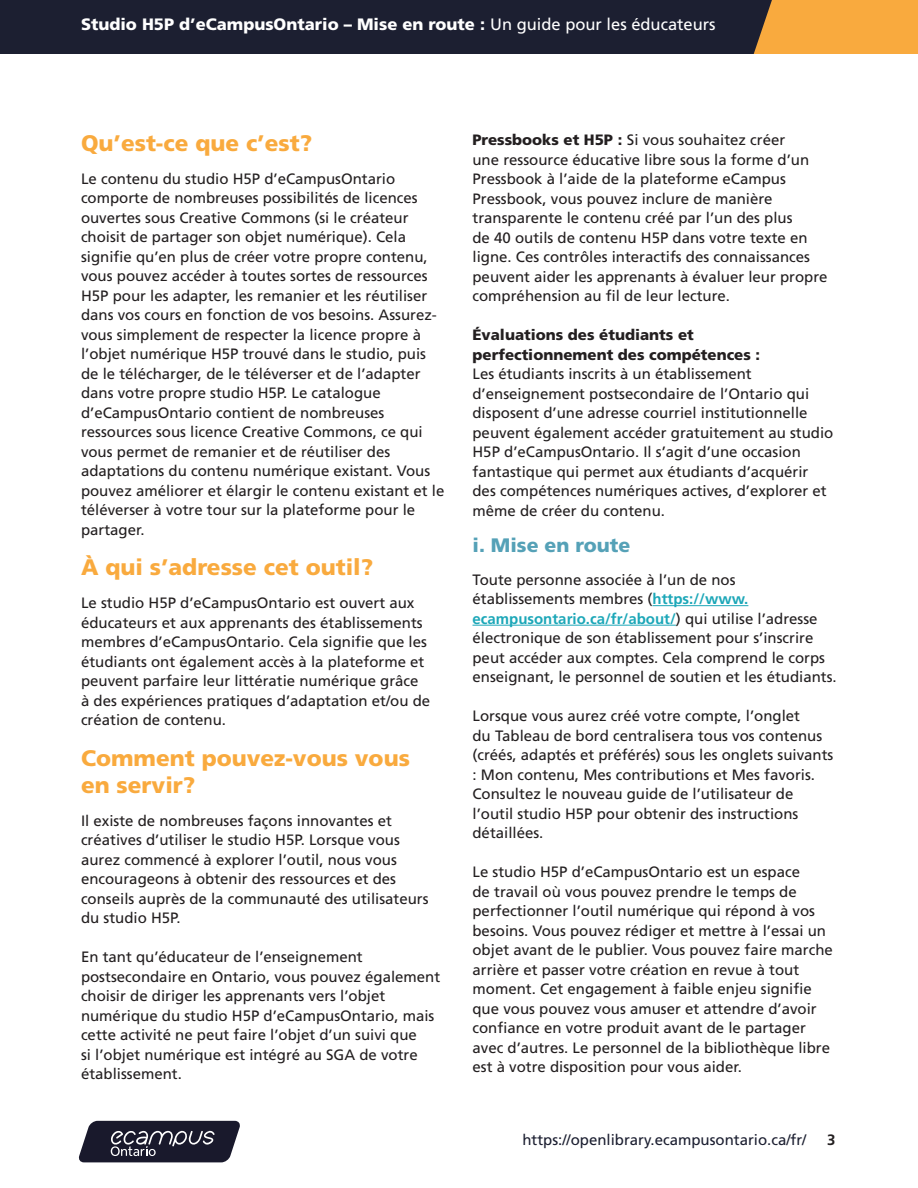
<style>
.page{position:relative;width:918px;height:1188px;background:#fff}
.page>*{position:absolute;margin:0;border:0;box-sizing:border-box;transform-origin:0 0}
.t1{font:900 22.5px/27px "Frutiger LT Std";color:#f9aa3e}
.t2{font:900 19.5px "Frutiger LT Std";color:#55a1b7}
.t3{font:900 16.5px "Frutiger LT Std";color:#fff}
.body_copy{font:15px/19.5px "Frutiger LT Std";color:#231f20}
.t4{font:15px "Frutiger LT Std";color:#1c1f31}
.t5{font:700 15px "Frutiger LT Std";color:#231f20}
.s1{font-weight:400}
.s2{font-weight:900}
.s3{font-weight:700;color:#1ca7b8}
</style>
<div class="page">
<svg style="left:78px;top:1121px;width:162px;height:41px;background:#3d3d4d"></svg>
<div style="left:705px;top:0;width:213px;height:54px;background:#f9aa3e"></div>
<div style="left:0;top:0;width:772px;height:54px;background:#1c1f31"></div>
<hr style="left:653px;top:605px;width:95px;height:1px;background:#1ca7b8">
<hr style="left:472px;top:625px;width:204px;height:1px;background:#1ca7b8">
<p class="t3" style="left:81px;top:14px;width:636px">Studio H5P d’eCampusOntario – Mise en route : <span class="s1">Un guide pour les éducateurs</span></p>
<h2 class="t1" style="left:81px;top:129px;width:233px">Qu’est-ce que c’est?</h2>
<p class="body_copy" style="left:81px;top:169px;width:365px">Le contenu du studio H5P d’eCampusOntario comporte de nombreuses possibilités de licences ouvertes sous Creative Commons (si le créateur choisit de partager son objet numérique). Cela signifie qu’en plus de créer votre propre contenu, vous pouvez accéder à toutes sortes de ressources H5P pour les adapter, les remanier et les réutiliser dans vos cours en fonction de vos besoins. Assurez&shy;vous simplement de respecter la licence propre à l’objet numérique H5P trouvé dans le studio, puis de le télécharger, de le téléverser et de l’adapter dans votre propre studio H5P. Le catalogue d’eCampusOntario contient de nombreuses ressources sous licence Creative Commons, ce qui vous permet de remanier et de réutiliser des adaptations du contenu numérique existant. Vous pouvez améliorer et élargir le contenu existant et le téléverser à votre tour sur la plateforme pour le partager.</p>
<h2 class="t1" style="left:81px;top:554px;width:294px">À qui s’adresse cet outil?</h2>
<p class="body_copy" style="left:81px;top:593px;width:351px">Le studio H5P d’eCampusOntario est ouvert aux éducateurs et aux apprenants des établissements membres d’eCampusOntario. Cela signifie que les étudiants ont également accès à la plateforme et peuvent parfaire leur littératie numérique grâce à des expériences pratiques d’adaptation et/ou de création de contenu.</p>
<h2 class="t1" style="left:81px;top:744px;width:330px">Comment pouvez-vous vous en servir?</h2>
<p class="body_copy" style="left:81px;top:811px;width:349px">Il existe de nombreuses façons innovantes et créatives d’utiliser le studio H5P. Lorsque vous aurez commencé à explorer l’outil, nous vous encourageons à obtenir des ressources et des conseils auprès de la communauté des utilisateurs du studio H5P.</p>
<p class="body_copy" style="left:81px;top:947px;width:361px">En tant qu’éducateur de l’enseignement postsecondaire en Ontario, vous pouvez également choisir de diriger les apprenants vers l’objet numérique du studio H5P d’eCampusOntario, mais cette activité ne peut faire l’objet d’un suivi que<br>si l’objet numérique est intégré au SGA de votre établissement.</p>
<p class="body_copy" style="left:472px;top:130px;width:357px"><span class="s2">Pressbooks et H5P :</span> Si vous souhaitez créer<br>une ressource éducative libre sous la forme d’un Pressbook à l’aide de la plateforme eCampus Pressbook, vous pouvez inclure de manière transparente le contenu créé par l’un des plus<br>de 40 outils de contenu H5P dans votre texte en ligne. Ces contrôles interactifs des connaissances peuvent aider les apprenants à évaluer leur propre compréhension au fil de leur lecture.</p>
<p class="body_copy" style="left:472px;top:325px;width:362px"><span class="s2">Évaluations des étudiants et perfectionnement des compétences :<br></span>Les étudiants inscrits à un établissement d’enseignement postsecondaire de l’Ontario qui disposent d’une adresse courriel institutionnelle peuvent également accéder gratuitement au studio H5P d’eCampusOntario. Il s’agit d’une occasion fantastique qui permet aux étudiants d’acquérir des compétences numériques actives, d’explorer et même de créer du contenu.</p>
<h3 class="t2" style="left:472px;top:533px;width:159px">i. Mise en route</h3>
<p class="body_copy" style="left:472px;top:570px;width:366px">Toute personne associée à l’un de nos établissements membres (<span class="s3">https://www. ecampusontario.ca/fr/about/</span>) qui utilise l’adresse électronique de son établissement pour s’inscrire peut accéder aux comptes. Cela comprend le corps enseignant, le personnel de soutien et les étudiants.</p>
<p class="body_copy" style="left:472px;top:706px;width:362px">Lorsque vous aurez créé votre compte, l’onglet<br>du Tableau de bord centralisera tous vos contenus (créés, adaptés et préférés) sous les onglets suivants : Mon contenu, Mes contributions et Mes favoris.<br>Consultez le nouveau guide de l’utilisateur de l’outil studio H5P pour obtenir des instructions détaillées.</p>
<p class="body_copy" style="left:472px;top:862px;width:362px">Le studio H5P d’eCampusOntario est un espace<br>de travail où vous pouvez prendre le temps de perfectionner l’outil numérique qui répond à vos besoins. Vous pouvez rédiger et mettre à l’essai un objet avant de le publier. Vous pouvez faire marche arrière et passer votre création en revue à tout moment. Cet engagement à faible enjeu signifie que vous pouvez vous amuser et attendre d’avoir confiance en votre produit avant de le partager avec d’autres. Le personnel de la bibliothèque libre est à votre disposition pour vous aider.</p>
<p class="t4" style="left:522px;top:1131px;width:285px">https://openlibrary.ecampusontario.ca/fr/</p>
<p class="t5" style="left:827px;top:1131px;width:10px">3</p>
</div>
